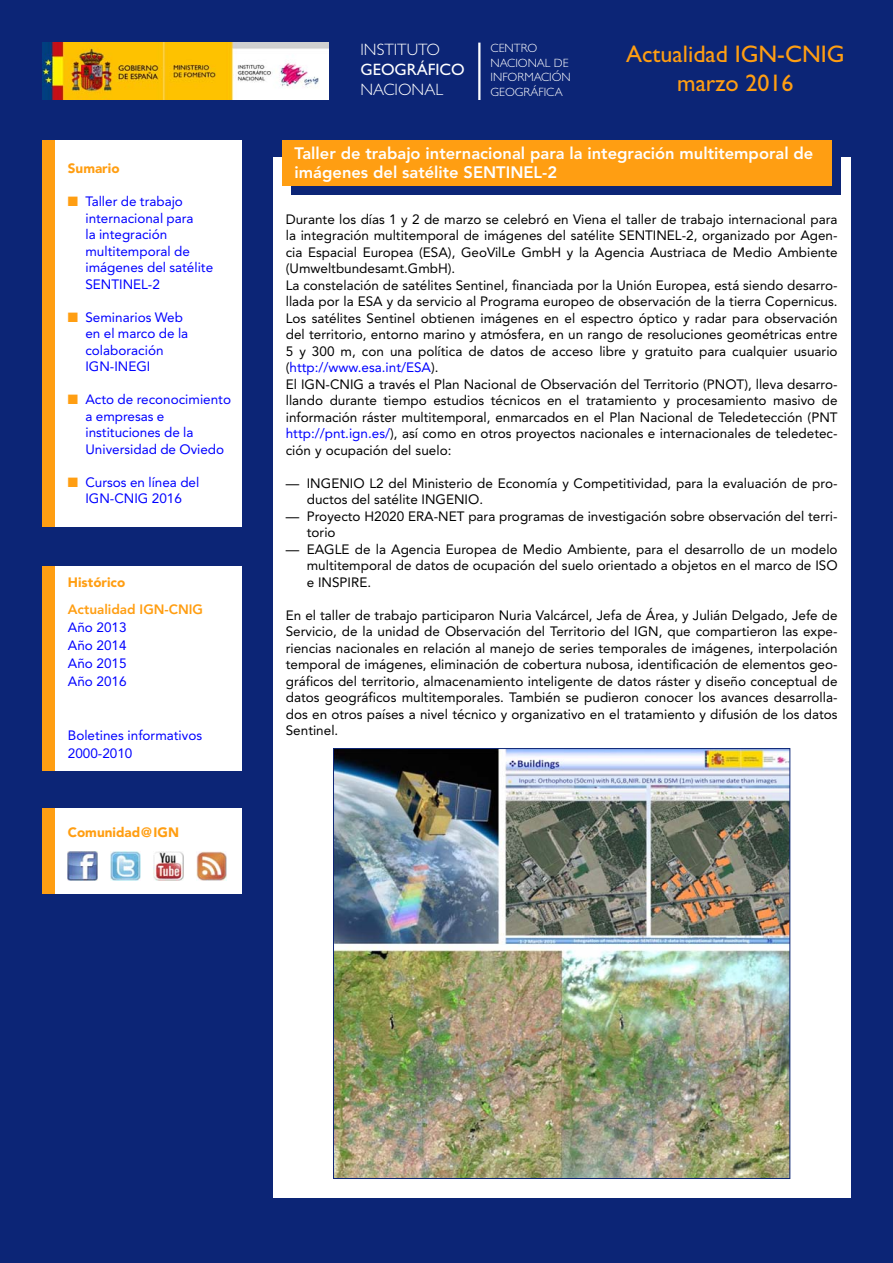
<style>
.page{position:relative;width:893px;height:1263px;background:#0c2576}
.page>*{position:absolute;margin:0;border:0;box-sizing:border-box;transform-origin:0 0}
.t1{font:24px/28.8px "Gill Sans";color:#ff9e12;text-align:center}
.t2{font:800 16.5px/19.5px "Avenir";color:#fff}
.t3{font:300 16.5px "Gill Sans";color:#fff}
.t4{font:16.5px "Gill Sans";color:#fff}
.t5{font:13.5px/16.5px "Avenir";color:#000}
.t6{font:13.5px/16.5px "Avenir";color:#00f}
.t7{font:900 13.5px "Avenir";color:#ff9e12}
.t8{font:800 13.5px "Avenir";color:#ff9e12}
.t9{font:300 12px/14.4px "Gill Sans";color:#fff}
.s1{color:#ff9e12}
.s2{color:#00f}
</style>
<div class="page">
<img style="left:42px;top:43px;width:287px;height:57px">
<hr style="left:478px;top:43px;width:2px;height:57px;background:#fff">
<div style="left:42px;top:140px;width:200px;height:387px;background:#fff"></div>
<div style="left:42px;top:140px;width:13px;height:387px;background:#ff9e12"></div>
<div style="left:42px;top:566px;width:200px;height:204px;background:#fff"></div>
<div style="left:42px;top:566px;width:13px;height:204px;background:#ff9e12"></div>
<div style="left:42px;top:808px;width:200px;height:85px;background:#fff"></div>
<div style="left:42px;top:808px;width:13px;height:85px;background:#ff9e12"></div>
<img style="left:67px;top:851px;width:31px;height:30px">
<img style="left:111px;top:851px;width:30px;height:30px">
<img style="left:153px;top:851px;width:30px;height:30px">
<img style="left:196px;top:851px;width:30px;height:30px">
<div style="left:273px;top:157px;width:577px;height:1041px;background:#fff"></div>
<div style="left:291px;top:149px;width:550px;height:46px;background:#0c2576"></div>
<div style="left:282px;top:140px;width:550px;height:46px;background:#ff9e12"></div>
<img style="left:335px;top:750px;width:453px;height:427px">
<p class="t7" style="left:68px;top:163px;width:53px">Sumario</p>
<p class="t6" style="left:85px;top:195px;width:129px;text-indent:-18px"><span class="s1">■</span> Taller de trabajo internacional para<br>la integración multitemporal de imágenes del satélite<br>SENTINEL-2</p>
<p class="t6" style="left:85px;top:310px;width:104px;text-indent:-18px"><span class="s1">■</span> Seminarios Web en el marco de la colaboración<br>IGN-INEGI</p>
<p class="t6" style="left:85px;top:393px;width:147px;text-indent:-18px"><span class="s1">■</span> Acto de reconocimiento a empresas e instituciones de la<br>Universidad de Oviedo</p>
<p class="t6" style="left:68px;top:475px;width:133px;text-align:center"><span class="s1">■</span> Cursos en línea del<br>IGN-CNIG 2016</p>
<p class="t7" style="left:68px;top:577px;width:59px">Histórico</p>
<p class="t8" style="left:68px;top:604px;width:137px">Actualidad IGN-CNIG</p>
<p class="t6" style="left:68px;top:620px;width:60px;line-height:18px;text-align:justify">Año 2013<br>Año 2014<br>Año 2015<br>Año 2016</p>
<p class="t6" style="left:68px;top:728px;width:136px;line-height:18px">Boletines informativos<br>2000-2010</p>
<p class="t7" style="left:68px;top:827px;width:113px">Comunidad@IGN</p>
<p class="t3" style="left:360px;top:44px;width:81px">INSTITUTO</p>
<p class="t4" style="left:360px;top:64px;width:106px">GEOGRÁFICO</p>
<p class="t3" style="left:360px;top:84px;width:84px">NACIONAL</p>
<p class="t9" style="left:490px;top:43px;width:82px">CENTRO<br>NACIONAL DE<br>INFORMACIÓN<br>GEOGRÁFICA</p>
<h1 class="t1" style="left:626px;top:43px;width:220px">Actualidad IGN-CNIG marzo 2016</h1>
<p class="t2" style="left:295px;top:145px;width:520px">Taller de trabajo internacional para la integración multitemporal de imágenes del satélite SENTINEL-2</p>
<p class="t5" style="left:286px;top:212px;width:553px">Durante los días 1 y 2 de marzo se celebró en Viena el taller de trabajo internacional para la integración multitemporal de imágenes del satélite SENTINEL-2, organizado por Agen&shy;cia Espacial Europea (ESA), GeoVilLe GmbH y la Agencia Austriaca de Medio Ambiente (Umweltbundesamt.GmbH).<br>La constelación de satélites Sentinel, financiada por la Unión Europea, está siendo desarro&shy;llada por la ESA y da servicio al Programa europeo de observación de la tierra Copernicus.<br>Los satélites Sentinel obtienen imágenes en el espectro óptico y radar para observación del territorio, entorno marino y atmósfera, en un rango de resoluciones geométricas entre 5 y 300 m, con una política de datos de acceso libre y gratuito para cualquier usuario (<span class="s2">http://www.esa.int/ESA</span>).<br>El IGN-CNIG a través el Plan Nacional de Observación del Territorio (PNOT), lleva desarro&shy;llando durante tiempo estudios técnicos en el tratamiento y procesamiento masivo de información ráster multitemporal, enmarcados en el Plan Nacional de Teledetección (PNT <span class="s2">http://pnt.ign.es/</span>), así como en otros proyectos nacionales e internacionales de teledetec&shy;ción y ocupación del suelo:</p>
<p class="t5" style="left:307px;top:476px;width:532px;text-indent:-21px">— INGENIO L2 del Ministerio de Economía y Competitividad, para la evaluación de pro&shy;ductos del satélite INGENIO.</p>
<p class="t5" style="left:307px;top:509px;width:532px;text-indent:-21px">— Proyecto H2020 ERA-NET para programas de investigación sobre observación del terri&shy;torio</p>
<p class="t5" style="left:307px;top:542px;width:532px;text-align:justify;text-indent:-21px">— EAGLE de la Agencia Europea de Medio Ambiente, para el desarrollo de un modelo multitemporal de datos de ocupación del suelo orientado a objetos en el marco de ISO e INSPIRE.</p>
<p class="t5" style="left:286px;top:608px;width:553px;text-align:justify">En el taller de trabajo participaron Nuria Valcárcel, Jefa de Área, y Julián Delgado, Jefe de Servicio, de la unidad de Observación del Territorio del IGN, que compartieron las expe&shy;riencias nacionales en relación al manejo de series temporales de imágenes, interpolación temporal de imágenes, eliminación de cobertura nubosa, identificación de elementos geo&shy;gráficos del territorio, almacenamiento inteligente de datos ráster y diseño conceptual de datos geográficos multitemporales. También se pudieron conocer los avances desarrolla&shy;dos en otros países a nivel técnico y organizativo en el tratamiento y difusión de los datos Sentinel.</p>
</div>
